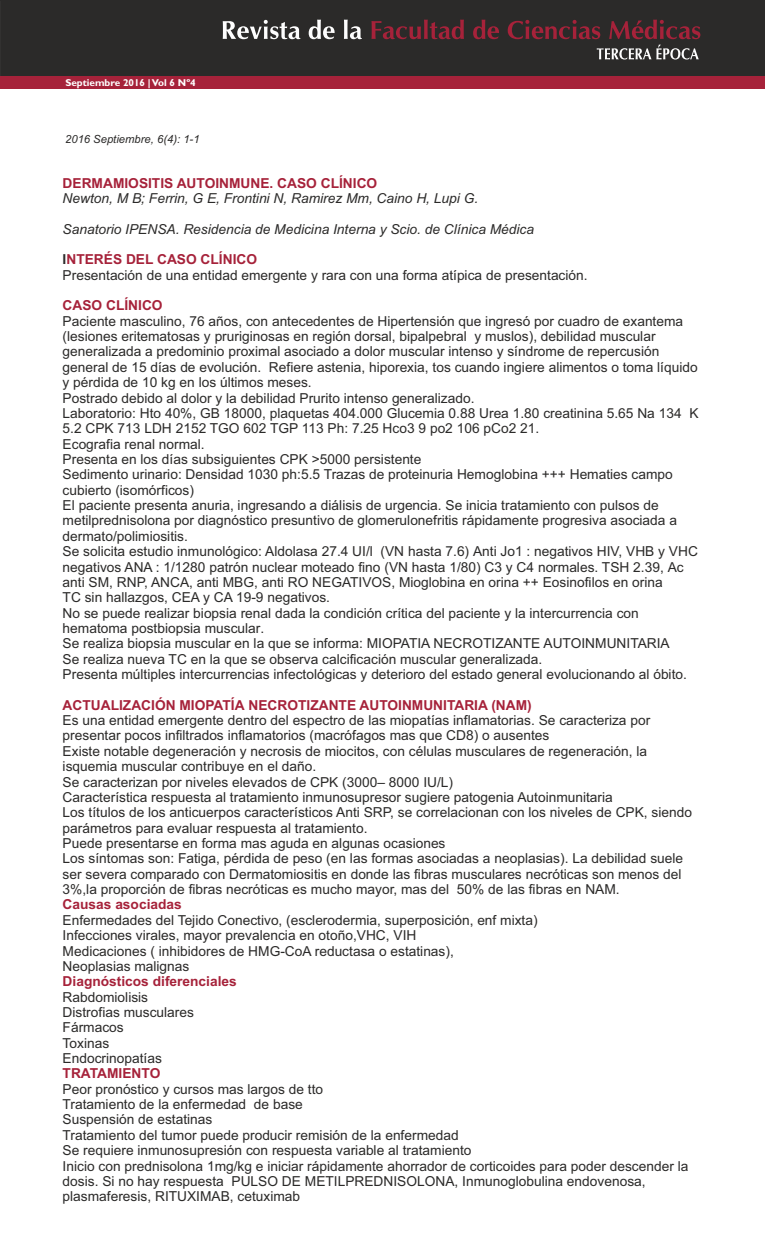
<style>
.page{position:relative;width:765px;height:1260px;background:#fff}
.page>*{position:absolute;margin:0;border:0;box-sizing:border-box;transform-origin:0 0}
.t1{font:13.75px/15.4px "Arial";color:#2b2a29}
.t2{font:700 13.75px "Arial";color:#a6223a}
.t3{font:italic 13.75px "Arial";color:#2b2a29}
.t4{font:italic 11.25px "Arial";color:#2b2a29}
.t5{font:700 10px "Gill Sans";color:#fefefe}
.s1{font-weight:700}
.s2{font-weight:700;color:#a6223a}
</style>
<div class="page">
<div style="left:0;top:0;width:765px;height:84px;background:#2b2a29"></div>
<svg style="left:223px;top:20px;width:77px;height:19px"></svg>
<svg style="left:309px;top:20px;width:53px;height:19px"></svg>
<svg style="left:371px;top:20px;width:329px;height:19px"></svg>
<svg style="left:597px;top:45px;width:102px;height:15px"></svg>
<div style="left:0;top:76px;width:765px;height:13px;background:#a6223a"></div>
<p class="t5" style="left:65px;top:79px;width:132px">Septiembre 2016 | Vol 6 Nº4</p>
<p class="t4" style="left:65px;top:135px;width:136px">2016 Septiembre, 6(4): 1-1</p>
<p class="t2" style="left:63px;top:177px;width:316px">DERMAMIOSITIS AUTOINMUNE. CASO CLÍNICO</p>
<p class="t3" style="left:63px;top:193px;width:417px">Newton, M B; Ferrin, G E, Frontini N, Ramirez Mm, Caino H, Lupi G.</p>
<p class="t3" style="left:63px;top:224px;width:473px">Sanatorio IPENSA. Residencia de Medicina Interna y Scio. de Clínica Médica</p>
<p class="t1" style="left:63px;top:253px;width:527px"><span class="s1">I</span><span class="s2">NTERÉS DEL CASO CLÍNICO<br></span>Presentación de una entidad emergente y rara con una forma atípica de presentación.</p>
<p class="t2" style="left:63px;top:300px;width:102px">CASO CLÍNICO</p>
<p class="t1" style="left:63px;top:315px;width:637px">Paciente masculino, 76 años, con antecedentes de Hipertensión que ingresó por cuadro de exantema (lesiones eritematosas y pruriginosas en región dorsal, bipalpebral y muslos), debilidad muscular generalizada a predominio proximal asociado a dolor muscular intenso y síndrome de repercusión general de 15 días de evolución. Refiere astenia, hiporexia, tos cuando ingiere alimentos o toma líquido y pérdida de 10 kg en los últimos meses.<br>Postrado debido al dolor y la debilidad Prurito intenso generalizado.<br>Laboratorio: Hto 40%, GB 18000, plaquetas 404.000 Glucemia 0.88 Urea 1.80 creatinina 5.65 Na 134 K 5.2 CPK 713 LDH 2152 TGO 602 TGP 113 Ph: 7.25 Hco3 9 po2 106 pCo2 21.<br>Ecografia renal normal.<br>Presenta en los días subsiguientes CPK &gt;5000 persistente<br>Sedimento urinario: Densidad 1030 ph:5.5 Trazas de proteinuria Hemoglobina +++ Hematies campo cubierto (isomórficos)<br>El paciente presenta anuria, ingresando a diálisis de urgencia. Se inicia tratamiento con pulsos de metilprednisolona por diagnóstico presuntivo de glomerulonefritis rápidamente progresiva asociada a dermato/polimiositis.<br>Se solicita estudio inmunológico: Aldolasa 27.4 UI/l (VN hasta 7.6) Anti Jo1 : negativos HIV, VHB y VHC negativos ANA : 1/1280 patrón nuclear moteado fino (VN hasta 1/80) C3 y C4 normales. TSH 2.39, Ac anti SM, RNP, ANCA, anti MBG, anti RO NEGATIVOS, Mioglobina en orina ++ Eosinofilos en orina<br>TC sin hallazgos, CEA y CA 19-9 negativos.<br>No se puede realizar biopsia renal dada la condición crítica del paciente y la intercurrencia con hematoma postbiopsia muscular.<br>Se realiza biopsia muscular en la que se informa: MIOPATIA NECROTIZANTE AUTOINMUNITARIA<br>Se realiza nueva TC en la que se observa calcificación muscular generalizada.<br>Presenta múltiples intercurrencias infectológicas y deterioro del estado general evolucionando al óbito.</p>
<p class="t2" style="left:63px;top:700px;width:471px">ACTUALIZACIÓN MIOPATÍA NECROTIZANTE AUTOINMUNITARIA (NAM)</p>
<p class="t1" style="left:63px;top:714px;width:631px">Es una entidad emergente dentro del espectro de las miopatías inflamatorias. Se caracteriza por presentar pocos infiltrados inflamatorios (macrófagos mas que CD8) o ausentes<br>Existe notable degeneración y necrosis de miocitos, con células musculares de regeneración, la isquemia muscular contribuye en el daño.<br>Se caracterizan por niveles elevados de CPK (3000– 8000 IU/L)<br>Característica respuesta al tratamiento inmunosupresor sugiere patogenia Autoinmunitaria<br>Los títulos de los anticuerpos característicos Anti SRP, se correlacionan con los niveles de CPK, siendo parámetros para evaluar respuesta al tratamiento.<br>Puede presentarse en forma mas aguda en algunas ocasiones<br>Los síntomas son: Fatiga, pérdida de peso (en las formas asociadas a neoplasias). La debilidad suele ser severa comparado con Dermatomiositis en donde las fibras musculares necróticas son menos del 3%,la proporción de fibras necróticas es mucho mayor, mas del 50% de las fibras en NAM.</p>
<p class="t2" style="left:63px;top:899px;width:121px">Causas asociadas</p>
<p class="t1" style="left:63px;top:914px;width:477px">Enfermedades del Tejido Conectivo, (esclerodermia, superposición, enf mixta)<br>Infecciones virales, mayor prevalencia en otoño,VHC, VIH<br>Medicaciones ( inhibidores de HMG-CoA reductasa o estatinas),<br>Neoplasias malignas</p>
<p class="t2" style="left:63px;top:976px;width:176px">Diagnósticos diferenciales</p>
<p class="t1" style="left:63px;top:990px;width:133px">Rabdomiolisis<br>Distrofias musculares<br>Fármacos<br>Toxinas<br>Endocrinopatías</p>
<p class="t2" style="left:63px;top:1068px;width:99px">TRATAMIENTO</p>
<p class="t1" style="left:63px;top:1083px;width:627px">Peor pronóstico y cursos mas largos de tto<br>Tratamiento de la enfermedad de base<br>Suspensión de estatinas<br>Tratamiento del tumor puede producir remisión de la enfermedad<br>Se requiere inmunosupresión con respuesta variable al tratamiento<br>Inicio con prednisolona 1mg/kg e iniciar rápidamente ahorrador de corticoides para poder descender la dosis. Si no hay respuesta PULSO DE METILPREDNISOLONA, Inmunoglobulina endovenosa, plasmaferesis, RITUXIMAB, cetuximab</p>
</div>
